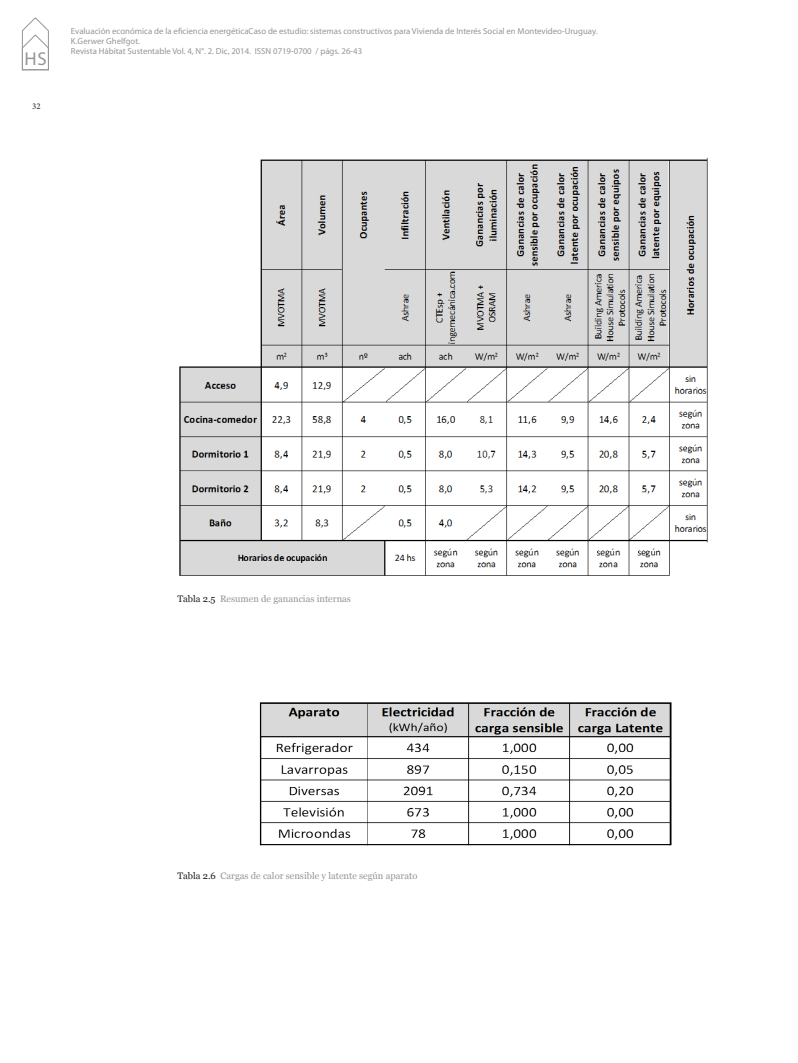
<style>
.page{position:relative;width:798px;height:1063px;background:#fff}
.page>*{position:absolute;margin:0;border:0;box-sizing:border-box;transform-origin:0 0}
.t1{font:18.75px "Myriad Pro";color:#939598}
.PIEDEPAGINA{font:9.38px "Georgia";color:#939598}
.t2{font:8.75px/10px "Myriad Pro";color:#939598}
.t3{font:8.75px "Minion Pro";color:#231f20}
.s1{color:#231f20}
</style>
<div class="page">
<svg style="left:22px;top:17px;width:27px;height:53px"></svg>
<img style="left:179px;top:157px;width:529px;height:419px">
<img style="left:259px;top:702px;width:413px;height:144px">
<h1 class="t1" style="left:25px;top:47px;width:24px">HS</h1>
<p class="t3" style="left:32px;top:101px;width:10px">32</p>
<p class="t2" style="left:71px;top:26px;width:528px">Evaluación económica de la eficiencia energéticaCaso de estudio: sistemas constructivos para Vivienda de Interés Social en Montevideo-Uruguay.<br>K.Gerwer Ghelfgot.<br>Revista Hábitat Sustentable Vol. 4, N°. 2. Dic, 2014. ISSN 0719-0700 / págs. 26-43</p>
<p class="PIEDEPAGINA" style="left:177px;top:593px;width:175px"><span class="s1">Tabla 2.5</span> Resumen de ganancias internas</p>
<p class="PIEDEPAGINA" style="left:177px;top:870px;width:241px"><span class="s1">Tabla 2.6</span> Cargas de calor sensible y latente según aparato</p>
</div>
